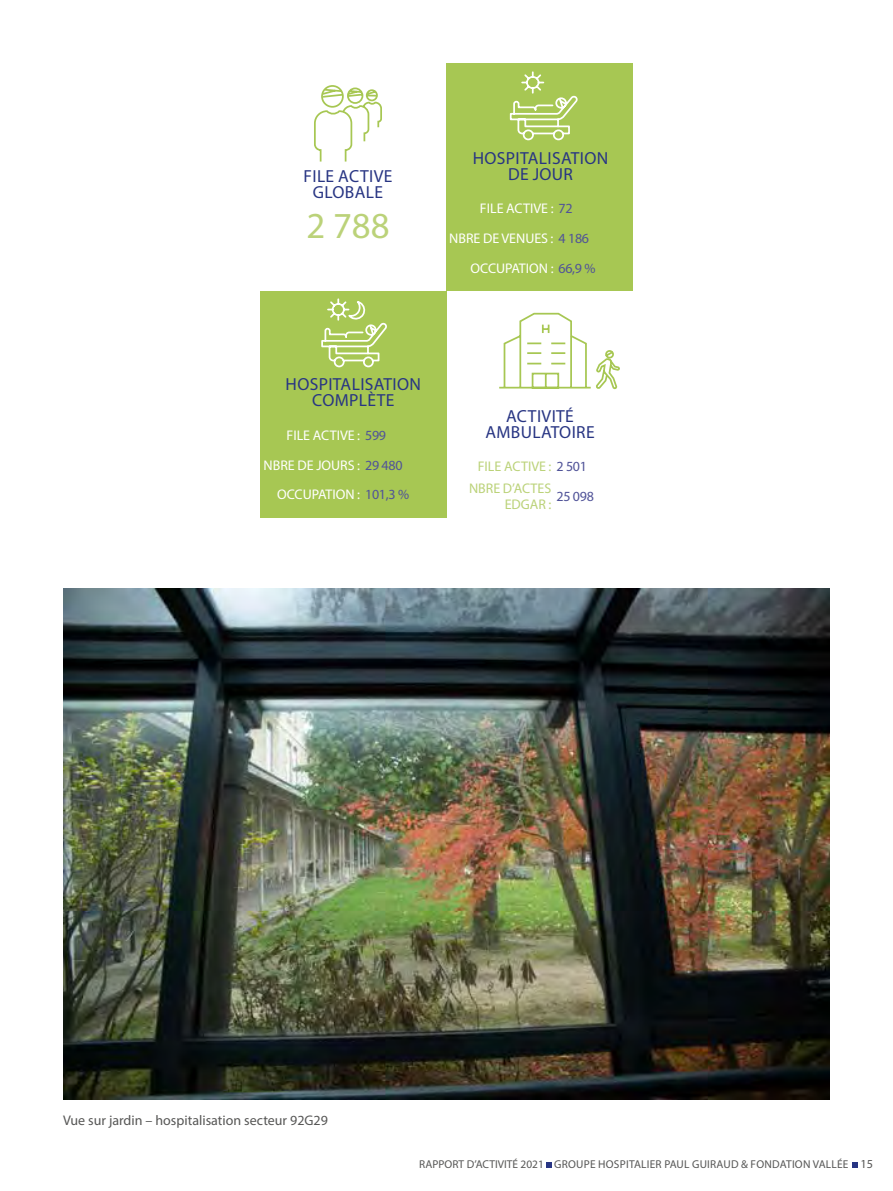
<style>
.page{position:relative;width:893px;height:1191px;background:#fff}
.page>*{position:absolute;margin:0;border:0;box-sizing:border-box;transform-origin:0 0}
.t1{font:36.75px "Myriad Pro";color:#bbd279}
.t2{font:17.5px/15.8px "Myriad Pro";letter-spacing:.02em;color:#283583;text-align:center}
.t3{font:14px "Myriad Pro";color:#fff}
.t4{font:14px "Myriad Pro";color:#575756}
.t5{font:14px/21.9px "Myriad Pro";color:#bbd279}
.t6{font:14px "Myriad Pro";color:#505398}
.t7{font:11.38px "Myriad Pro";letter-spacing:.02em;color:#575756}
.s1{color:#505398}
.s2{font-size:12.25px}
</style>
<div class="page">
<svg style="left:546px;top:1162px;width:6px;height:5px"></svg>
<svg style="left:852px;top:1162px;width:5px;height:5px"></svg>
<div style="left:446px;top:63px;width:187px;height:228px;background:#a7c753"></div>
<div style="left:260px;top:291px;width:186px;height:226px;background:#a7c753"></div>
<svg style="left:314px;top:85px;width:68px;height:77px"></svg>
<svg style="left:321px;top:298px;width:66px;height:70px"></svg>
<svg style="left:509px;top:71px;width:69px;height:70px"></svg>
<svg style="left:499px;top:312px;width:121px;height:78px"></svg>
<img style="left:63px;top:588px;width:767px;height:511px">
<p class="t2" style="left:304px;top:168px;width:90px">FILE ACTIVE<br>GLOBALE</p>
<h1 class="t1" style="left:306px;top:203px;width:85px">2 788</h1>
<p class="t2" style="left:473px;top:150px;width:137px">HOSPITALISATION<br>DE JOUR</p>
<p class="t3" style="left:480px;top:200px;width:94px">FILE ACTIVE : <span class="s1">72</span></p>
<p class="t3" style="left:449px;top:230px;width:141px">NBRE DE VENUES : <span class="s1">4 186</span></p>
<p class="t3" style="left:470px;top:259px;width:127px">OCCUPATION : <span class="s1">66,9 %</span></p>
<p class="t2" style="left:286px;top:376px;width:137px">HOSPITALISATION<br>COMPLÈTE</p>
<p class="t3" style="left:286px;top:426px;width:101px">FILE ACTIVE : <span class="s1">599</span></p>
<p class="t3" style="left:264px;top:456px;width:141px">NBRE DE JOURS : <span class="s1">29 480</span></p>
<p class="t3" style="left:277px;top:486px;width:133px">OCCUPATION : <span class="s1">101,3 %</span></p>
<p class="t2" style="left:485px;top:408px;width:111px">ACTIVITÉ<br>AMBULATOIRE</p>
<p class="t5" style="left:469px;top:455px;width:120px;text-indent:9px">FILE ACTIVE : <span class="s1">2 501<br></span>NBRE D’ACTES</p>
<p class="t5" style="left:505px;top:493px;width:48px">EDGAR :</p>
<p class="t6" style="left:556px;top:488px;width:39px">25 098</p>
<p class="t4" style="left:63px;top:1111px;width:266px">Vue sur jardin – hospitalisation secteur 92G29</p>
<p class="t7" style="left:419px;top:1157px;width:455px">RAPPORT D’ACTIVITÉ 2021 GROUPE HOSPITALIER PAUL GUIRAUD &amp; FONDATION VALLÉE <span class="s2">15</span></p>
</div>
